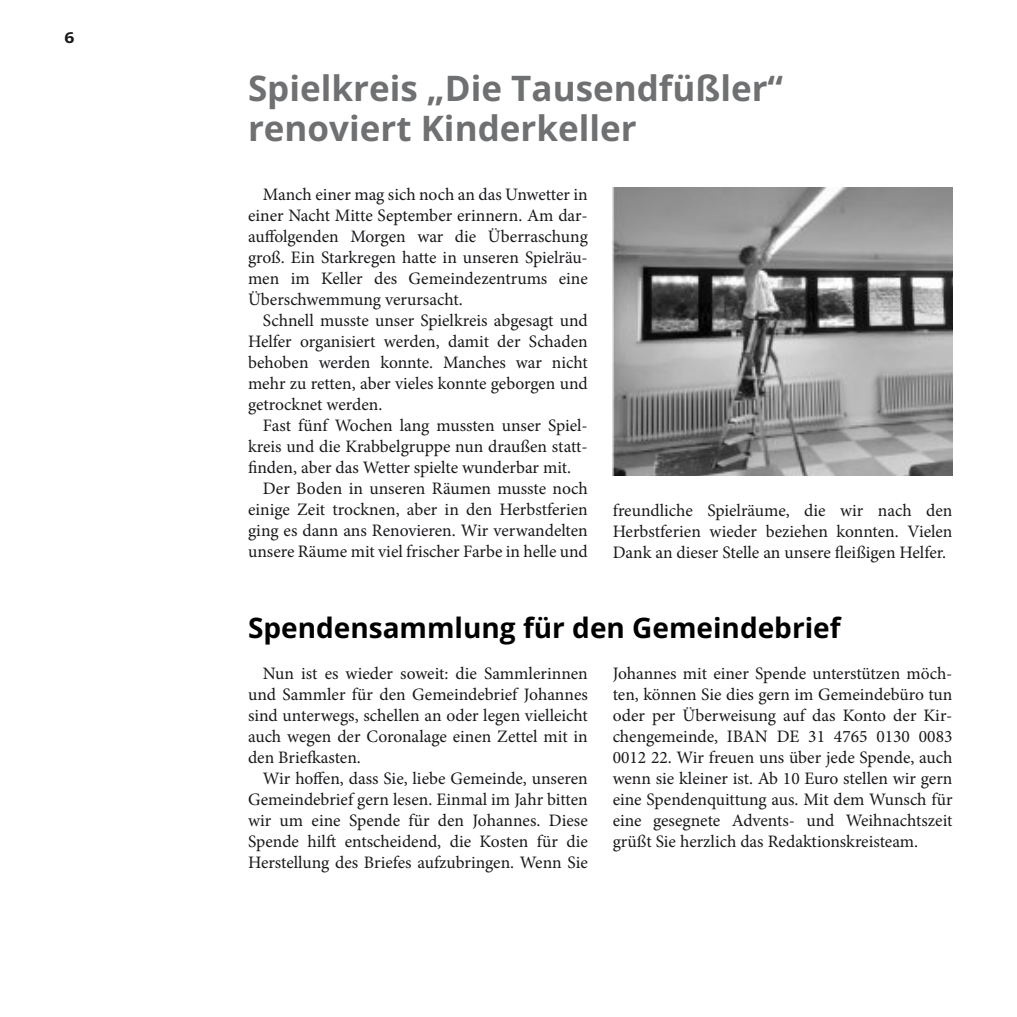
<style>
.page{position:relative;width:1017px;height:1017px;background:#fff}
.page>*{position:absolute;margin:0;border:0;box-sizing:border-box;transform-origin:0 0}
.t1{font:700 35px/40.2px "Open Sans";color:#6f7072}
.t2{font:700 28px "Open Sans";color:#000}
.t3{font:17.5px/21px "Minion Pro";color:#1a171b;text-align:justify}
.t4{font:700 14.88px "Open Sans";color:#1a171b;scale:1.18 1}
</style>
<div class="page">
<img style="left:613px;top:188px;width:339px;height:288px">
<p class="t4" style="left:64px;top:27px;width:10px">6</p>
<h1 class="t1" style="left:248px;top:67px;width:537px">Spielkreis „Die Tausendfüßler“ renoviert Kinderkeller</h1>
<p class="t3" style="left:248px;top:186px;width:341px;text-indent:15px">Manch einer mag sich noch an das Unwetter in einer Nacht Mitte September erinnern. Am dar‐ auffolgenden Morgen war die Überraschung groß. Ein Starkregen hatte in unseren Spielräu‐ men im Keller des Gemeindezentrums eine Überschwemmung verursacht.</p>
<p class="t3" style="left:248px;top:312px;width:341px;text-indent:15px">Schnell musste unser Spielkreis abgesagt und Helfer organisiert werden, damit der Schaden behoben werden konnte. Manches war nicht mehr zu retten, aber vieles konnte geborgen und getrocknet werden.</p>
<p class="t3" style="left:263px;top:417px;width:326px">Fast fünf Wochen lang mussten unser Spiel‐</p>
<p class="t3" style="left:248px;top:438px;width:341px">kreis und die Krabbelgruppe nun draußen statt‐</p>
<p class="t3" style="left:248px;top:459px;width:325px">finden, aber das Wetter spielte wunderbar mit.</p>
<p class="t3" style="left:263px;top:480px;width:326px">Der Boden in unseren Räumen musste noch</p>
<p class="t3" style="left:248px;top:501px;width:341px">einige Zeit trocknen, aber in den Herbstferien</p>
<p class="t3" style="left:248px;top:522px;width:341px">ging es dann ans Renovieren. Wir verwandelten</p>
<p class="t3" style="left:248px;top:543px;width:341px">unsere Räume mit viel frischer Farbe in helle und</p>
<p class="t3" style="left:613px;top:501px;width:341px">freundliche Spielräume, die wir nach den Herbstferien wieder beziehen konnten. Vielen Dank an dieser Stelle an unsere fleißigen Helfer.</p>
<h2 class="t2" style="left:248px;top:608px;width:594px">Spendensammlung für den Gemeindebrief</h2>
<p class="t3" style="left:248px;top:664px;width:341px;text-indent:15px">Nun ist es wieder soweit: die Sammlerinnen und Sammler für den Gemeindebrief Johannes sind unterwegs, schellen an oder legen vielleicht auch wegen der Coronalage einen Zettel mit in den Briefkasten.</p>
<p class="t3" style="left:248px;top:769px;width:341px;text-indent:15px">Wir hoffen, dass Sie, liebe Gemeinde, unseren Gemeindebrief gern lesen. Einmal im Jahr bitten wir um eine Spende für den Johannes. Diese Spende hilft entscheidend, die Kosten für die Herstellung des Briefes aufzubringen. Wenn Sie</p>
<p class="t3" style="left:613px;top:664px;width:341px">Johannes mit einer Spende unterstützen möch‐ ten, können Sie dies gern im Gemeindebüro tun oder per Überweisung auf das Konto der Kir‐ chengemeinde, IBAN DE 31 4765 0130 0083<br>0012 22. Wir freuen uns über jede Spende, auch wenn sie kleiner ist. Ab 10 Euro stellen wir gern eine Spendenquittung aus. Mit dem Wunsch für eine gesegnete Advents- und Weihnachtszeit grüßt Sie herzlich das Redaktionskreisteam.</p>
</div>
